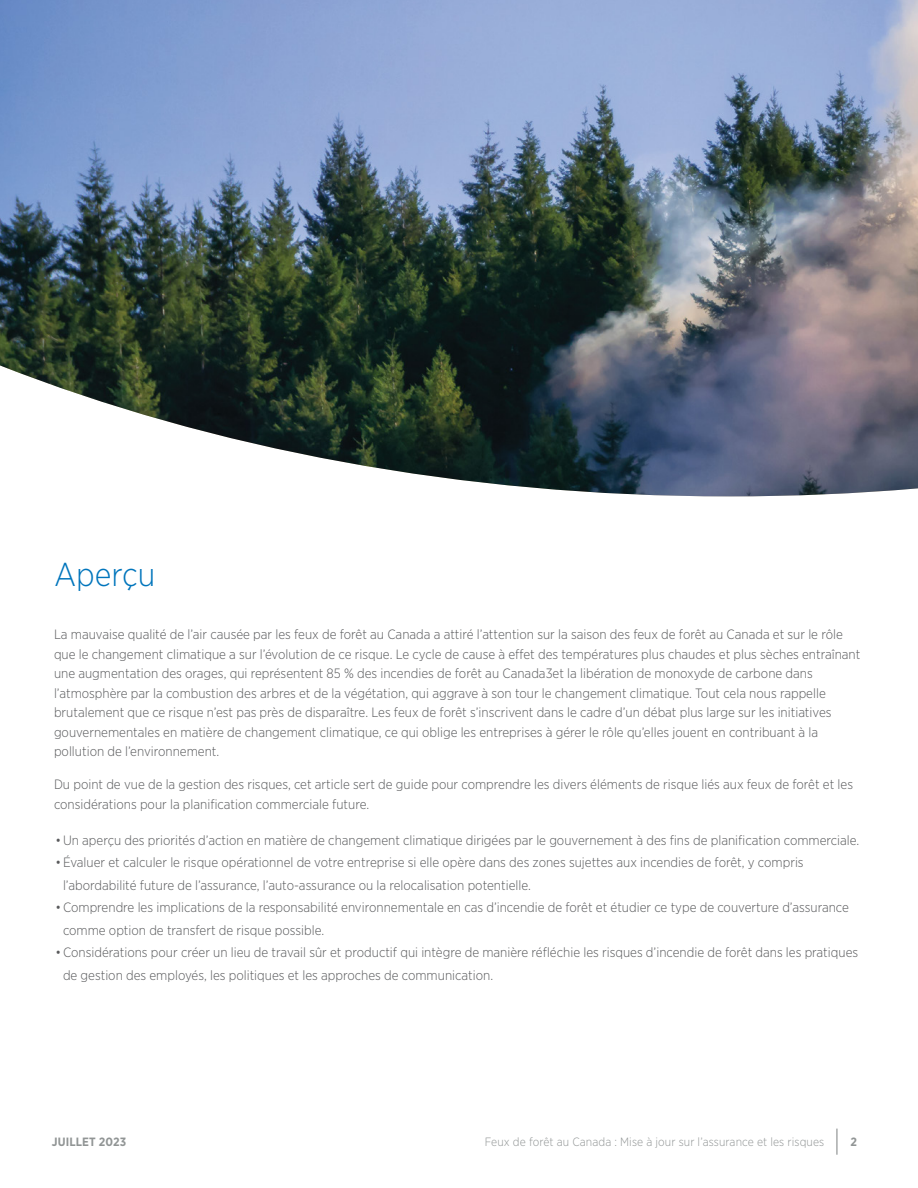
<style>
.page{position:relative;width:918px;height:1188px;background:#fff}
.page>*{position:absolute;margin:0;border:0;box-sizing:border-box;transform-origin:0 0}
.t1{font:300 33px "Gotham Narrow";color:#0075bc}
.t2{font:300 13.5px/19.5px "Gotham Narrow";color:#58595b}
.t3{font:300 12px "Gotham Narrow";letter-spacing:.01em;color:#919595}
.t4{font:700 12px "Gotham Narrow";letter-spacing:.01em;color:#919595}
</style>
<div class="page">
<svg style="left:837px;top:1129px;width:1px;height:26px"></svg>
<img style="left:0;top:0;width:918px;height:496px">
<h1 class="t1" style="left:54px;top:554px;width:103px">Aperçu</h1>
<p class="t2" style="left:54px;top:624px;width:808px">La mauvaise qualité de l’air causée par les feux de forêt au Canada a attiré l’attention sur la saison des feux de forêt au Canada et sur le rôle que le changement climatique a sur l’évolution de ce risque. Le cycle de cause à effet des températures plus chaudes et plus sèches entraînant une augmentation des orages, qui représentent 85 % des incendies de forêt au Canada3et la libération de monoxyde de carbone dans l’atmosphère par la combustion des arbres et de la végétation, qui aggrave à son tour le changement climatique. Tout cela nous rappelle brutalement que ce risque n’est pas près de disparaître. Les feux de forêt s’inscrivent dans le cadre d’un débat plus large sur les initiatives gouvernementales en matière de changement climatique, ce qui oblige les entreprises à gérer le rôle qu’elles jouent en contribuant à la pollution de l’environnement.</p>
<p class="t2" style="left:54px;top:774px;width:801px">Du point de vue de la gestion des risques, cet article sert de guide pour comprendre les divers éléments de risque liés aux feux de forêt et les considérations pour la planification commerciale future.</p>
<p class="t2" style="left:56px;top:830px;width:805px">•Un aperçu des priorités d’action en matière de changement climatique dirigées par le gouvernement à des fins de planification commerciale.</p>
<p class="t2" style="left:63px;top:851px;width:742px;line-height:22.5px;text-indent:-8px">•Évaluer et calculer le risque opérationnel de votre entreprise si elle opère dans des zones sujettes aux incendies de forêt, y compris l’abordabilité future de l’assurance, l’auto-assurance ou la relocalisation potentielle.</p>
<p class="t2" style="left:63px;top:896px;width:787px;line-height:22.5px;text-indent:-8px">•Comprendre les implications de la responsabilité environnementale en cas d’incendie de forêt et étudier ce type de couverture d’assurance comme option de transfert de risque possible.</p>
<p class="t2" style="left:63px;top:941px;width:797px;line-height:22.5px;text-indent:-8px">•Considérations pour créer un lieu de travail sûr et productif qui intègre de manière réfléchie les risques d’incendie de forêt dans les pratiques de gestion des employés, les politiques et les approches de communication.</p>
<p class="t4" style="left:52px;top:1134px;width:76px">JUILLET 2023</p>
<p class="t3" style="left:485px;top:1135px;width:341px">Feux de forêt au Canada : Mise à jour sur l’assurance et les risques</p>
<p class="t4" style="left:850px;top:1135px;width:8px">2</p>
</div>
